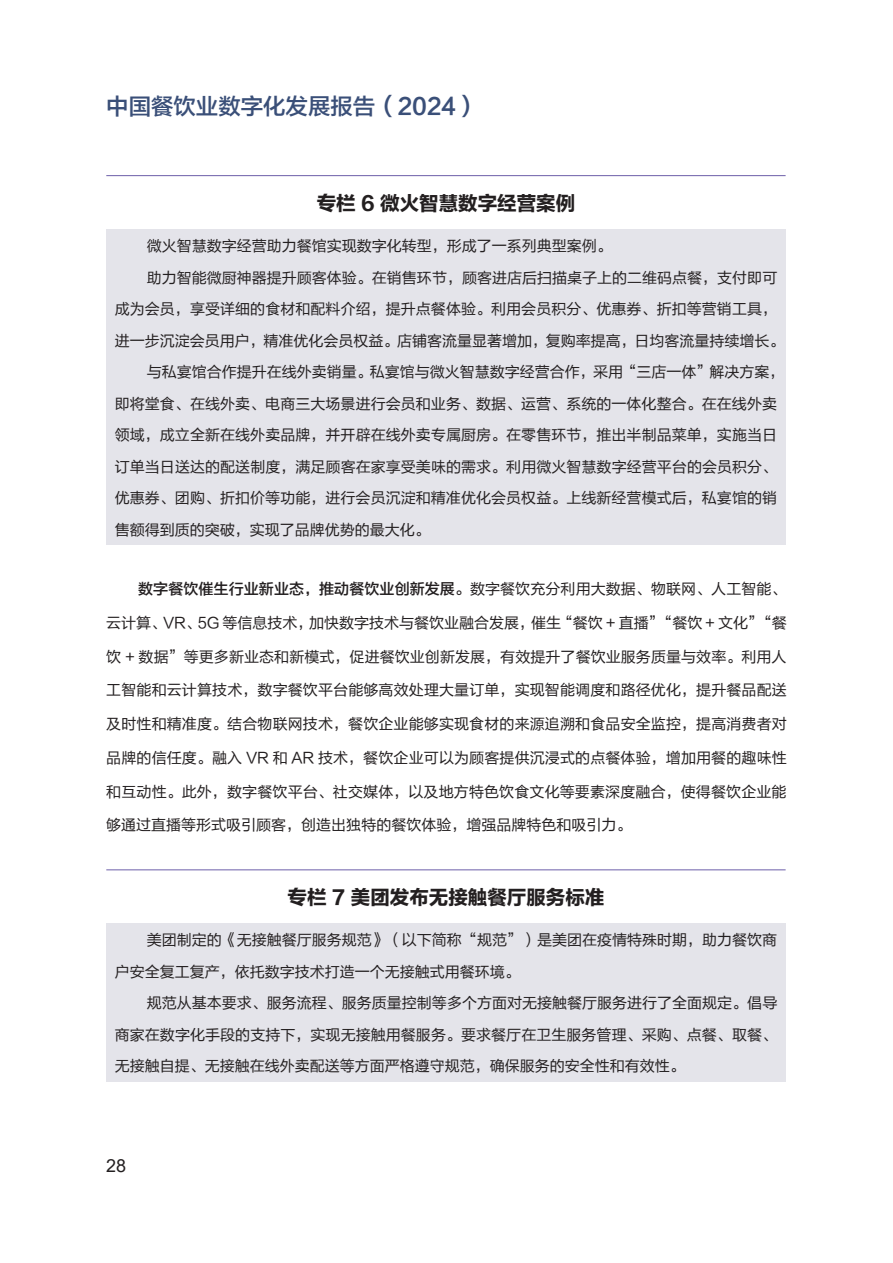
<style>
.page{position:relative;width:893px;height:1263px;background:#fff}
.page>*{position:absolute;margin:0;border:0;box-sizing:border-box;transform-origin:0 0}
.t1{font:22.35px "FZLTZHK GBK1 0";color:#3a4f78}
.t2{font:19.5px "FZLTDHK GBK1 0";color:#231f20}
.t3{font:18px "Arial";color:#231f20}
.t4{font:15px/31.5px "FZLTHJW GB1 0";letter-spacing:.005em;color:#231f20}
.t5{font:15px "FZLTZHK GBK1 0";letter-spacing:.005em;color:#231f20}
.s1{font-family:"FZLTHJW GB1 0"}
</style>
<div class="page">
<div style="left:106px;top:230px;width:680px;height:315px;background:#e4e4ea"></div>
<hr style="left:106px;top:175px;width:680px;height:1px;background:#6c5fa9">
<div style="left:106px;top:924px;width:680px;height:158px;background:#e4e4ea"></div>
<hr style="left:106px;top:869px;width:680px;height:1px;background:#6c5fa9">
<h1 class="t1" style="left:106px;top:94px;width:374px">中国餐饮业数字化发展报告（2024）</h1>
<h2 class="t2" style="left:317px;top:192px;width:260px">专栏 6 微火智慧数字经营案例</h2>
<p class="t4" style="left:147px;top:230px;width:466px">微火智慧数字经营助力餐馆实现数字化转型，形成了一系列典型案例。</p>
<p class="t4" style="left:147px;top:262px;width:632px">助力智能微厨神器提升顾客体验。在销售环节，顾客进店后扫描桌子上的二维码点餐，支付即可</p>
<p class="t4" style="left:115px;top:293px;width:664px">成为会员，享受详细的食材和配料介绍，提升点餐体验。利用会员积分、优惠券、折扣等营销工具，</p>
<p class="t4" style="left:115px;top:325px;width:671px">进一步沉淀会员用户，精准优化会员权益。店铺客流量显著增加，复购率提高，日均客流量持续增长。</p>
<p class="t4" style="left:147px;top:356px;width:639px">与私宴馆合作提升在线外卖销量。私宴馆与微火智慧数字经营合作，采用“三店一体”解决方案，</p>
<p class="t4" style="left:115px;top:388px;width:664px">即将堂食、在线外卖、电商三大场景进行会员和业务、数据、运营、系统的一体化整合。在在线外卖</p>
<p class="t4" style="left:115px;top:419px;width:664px">领域，成立全新在线外卖品牌，并开辟在线外卖专属厨房。在零售环节，推出半制品菜单，实施当日</p>
<p class="t4" style="left:115px;top:451px;width:664px">订单当日送达的配送制度，满足顾客在家享受美味的需求。利用微火智慧数字经营平台的会员积分、</p>
<p class="t4" style="left:115px;top:482px;width:664px">优惠券、团购、折扣价等功能，进行会员沉淀和精准优化会员权益。上线新经营模式后，私宴馆的销</p>
<p class="t4" style="left:115px;top:514px;width:316px">售额得到质的突破，实现了品牌优势的最大化。</p>
<p class="t5" style="left:138px;top:581px;width:650px">数字餐饮催生行业新业态，推动餐饮业创新发展。<span class="s1">数字餐饮充分利用大数据、物联网、人工智能、</span></p>
<p class="t4" style="left:106px;top:607px;width:682px">云计算、VR、5G 等信息技术，加快数字技术与餐饮业融合发展，催生“餐饮 + 直播”“餐饮 + 文化”“餐</p>
<p class="t4" style="left:106px;top:641px;width:682px">饮 + 数据”等更多新业态和新模式，促进餐饮业创新发展，有效提升了餐饮业服务质量与效率。利用人</p>
<p class="t4" style="left:106px;top:675px;width:682px">工智能和云计算技术，数字餐饮平台能够高效处理大量订单，实现智能调度和路径优化，提升餐品配送</p>
<p class="t4" style="left:106px;top:708px;width:682px">及时性和精准度。结合物联网技术，餐饮企业能够实现食材的来源追溯和食品安全监控，提高消费者对</p>
<p class="t4" style="left:106px;top:742px;width:682px">品牌的信任度。融入 VR 和 AR 技术，餐饮企业可以为顾客提供沉浸式的点餐体验，增加用餐的趣味性</p>
<p class="t4" style="left:106px;top:776px;width:682px">和互动性。此外，数字餐饮平台、社交媒体，以及地方特色饮食文化等要素深度融合，使得餐饮企业能</p>
<p class="t4" style="left:106px;top:810px;width:526px">够通过直播等形式吸引顾客，创造出独特的餐饮体验，增强品牌特色和吸引力。</p>
<h2 class="t2" style="left:288px;top:886px;width:318px">专栏 7 美团发布无接触餐厅服务标准</h2>
<p class="t4" style="left:115px;top:925px;width:664px;text-indent:32px">美团制定的《无接触餐厅服务规范》（以下简称“规范”）是美团在疫情特殊时期，助力餐饮商户安全复工复产，依托数字技术打造一个无接触式用餐环境。</p>
<p class="t4" style="left:115px;top:988px;width:664px;text-align:justify;text-indent:32px">规范从基本要求、服务流程、服务质量控制等多个方面对无接触餐厅服务进行了全面规定。倡导商家在数字化手段的支持下，实现无接触用餐服务。要求餐厅在卫生服务管理、采购、点餐、取餐、无接触自提、无接触在线外卖配送等方面严格遵守规范，确保服务的安全性和有效性。</p>
<p class="t3" style="left:106px;top:1153px;width:22px">28</p>
</div>
